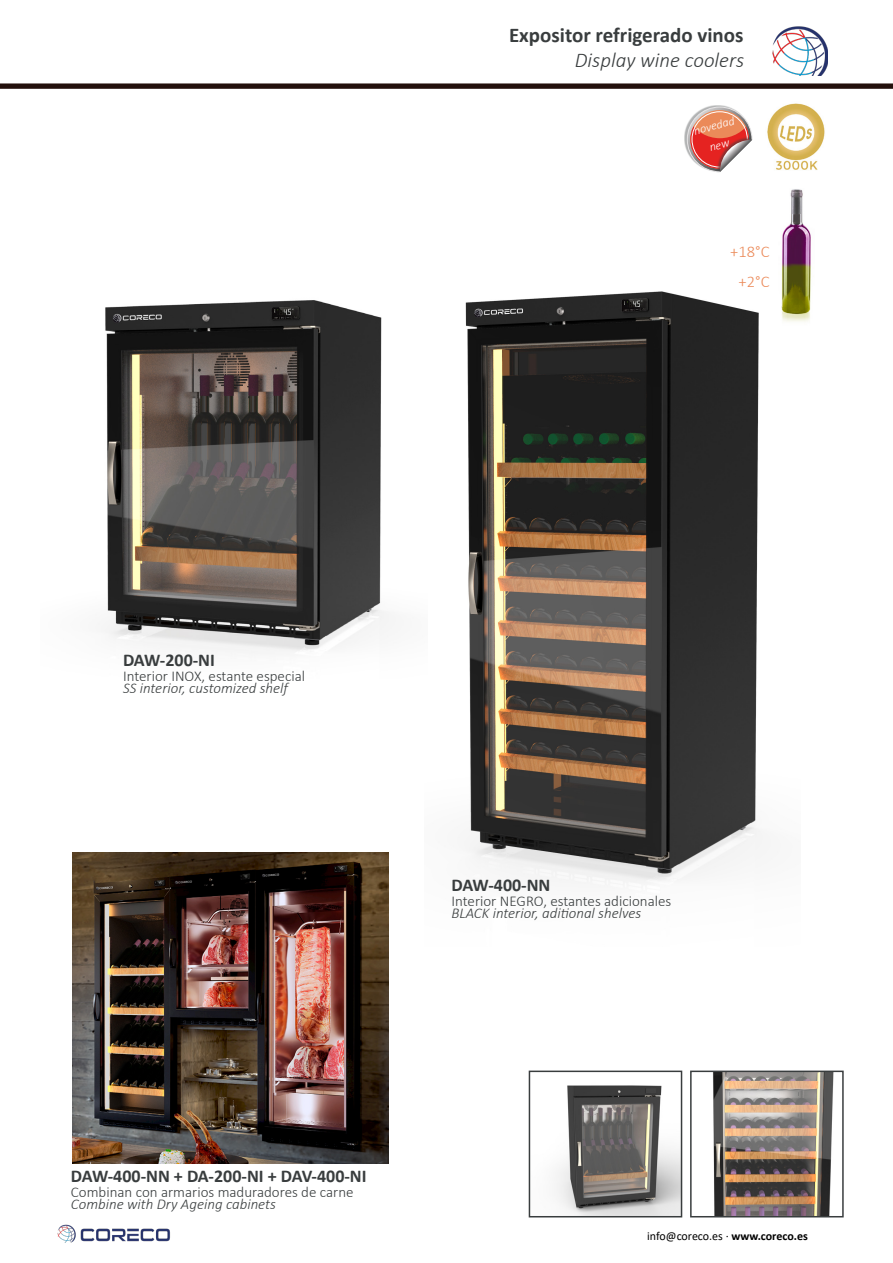
<style>
.page{position:relative;width:893px;height:1263px;background:#fff}
.page>*{position:absolute;margin:0;border:0;box-sizing:border-box;transform-origin:0 0}
.t1{font:700 21px "Calibri";color:#393d3e}
.t2{font:italic 300 21px "Calibri";color:#393d3e}
.t3{font:700 18px "Calibri";color:#393d3e}
.t4{font:300 16.5px/30px "Calibri";color:#eb8a59;text-align:center}
.t5{font:300 15px "Calibri";color:#393d3e}
.t6{font:italic 300 15px "Calibri";color:#393d3e}
.t7{font:italic 300 12.15px/19.8px "Calibri";color:#fff;text-align:center}
.t8{font:12px "Calibri";letter-spacing:-.005em;color:#000}
.s1{font-weight:700}
</style>
<div class="page">
<svg style="left:0;top:84px;width:893px;height:5px;background:#2b1915"></svg>
<img style="left:772px;top:26px;width:55px;height:49px">
<img style="left:57px;top:1224px;width:113px;height:19px">
<img style="left:465px;top:291px;width:298px;height:594px">
<img style="left:104px;top:300px;width:285px;height:353px">
<div style="left:684px;top:105px;width:67px;height:67px;background:#393d3e;opacity:.4"></div>
<svg style="left:686px;top:106px;width:67px;height:67px"></svg>
<img style="left:556px;top:1085px;width:123px;height:129px">
<div style="left:529px;top:1070px;width:153px;height:147px;border:2px solid #393d3e"></div>
<img style="left:713px;top:1073px;width:121px;height:141px">
<div style="left:690px;top:1070px;width:154px;height:147px;border:2px solid #393d3e"></div>
<img style="left:767px;top:103px;width:58px;height:67px">
<img style="left:72px;top:852px;width:316px;height:311px">
<div style="left:732px;top:183px;width:90px;height:143px;background:#fff"></div>
<img style="left:781px;top:189px;width:30px;height:133px">
<h1 class="t1" style="left:509px;top:20px;width:236px">Expositor refrigerado vinos</h1>
<h1 class="t2" style="left:575px;top:47px;width:171px">Display wine coolers</h1>
<p class="t7" style="left:692px;top:121px;width:43px;rotate:-15deg">novedad new</p>
<p class="t4" style="left:730px;top:237px;width:41px">+18°C +2°C</p>
<p class="t3" style="left:123px;top:647px;width:93px">DAW-200-NI</p>
<p class="t5" style="left:123px;top:666px;width:184px">Interior INOX, estante especial</p>
<p class="t6" style="left:123px;top:678px;width:167px">SS interior, customized shelf</p>
<p class="t3" style="left:451px;top:872px;width:100px">DAW-400-NN</p>
<p class="t5" style="left:451px;top:892px;width:221px">Interior NEGRO, estantes adicionales</p>
<p class="t6" style="left:451px;top:904px;width:191px">BLACK interior, aditional shelves</p>
<p class="t3" style="left:71px;top:1163px;width:297px">DAW-400-NN + DA-200-NI + DAV-400-NI</p>
<p class="t5" style="left:71px;top:1183px;width:284px">Combinan con armarios maduradores de carne</p>
<p class="t6" style="left:71px;top:1195px;width:207px">Combine with Dry Ageing cabinets</p>
<p class="t8" style="left:647px;top:1228px;width:162px">info@coreco.es · <span class="s1">www.coreco.es</span></p>
</div>
